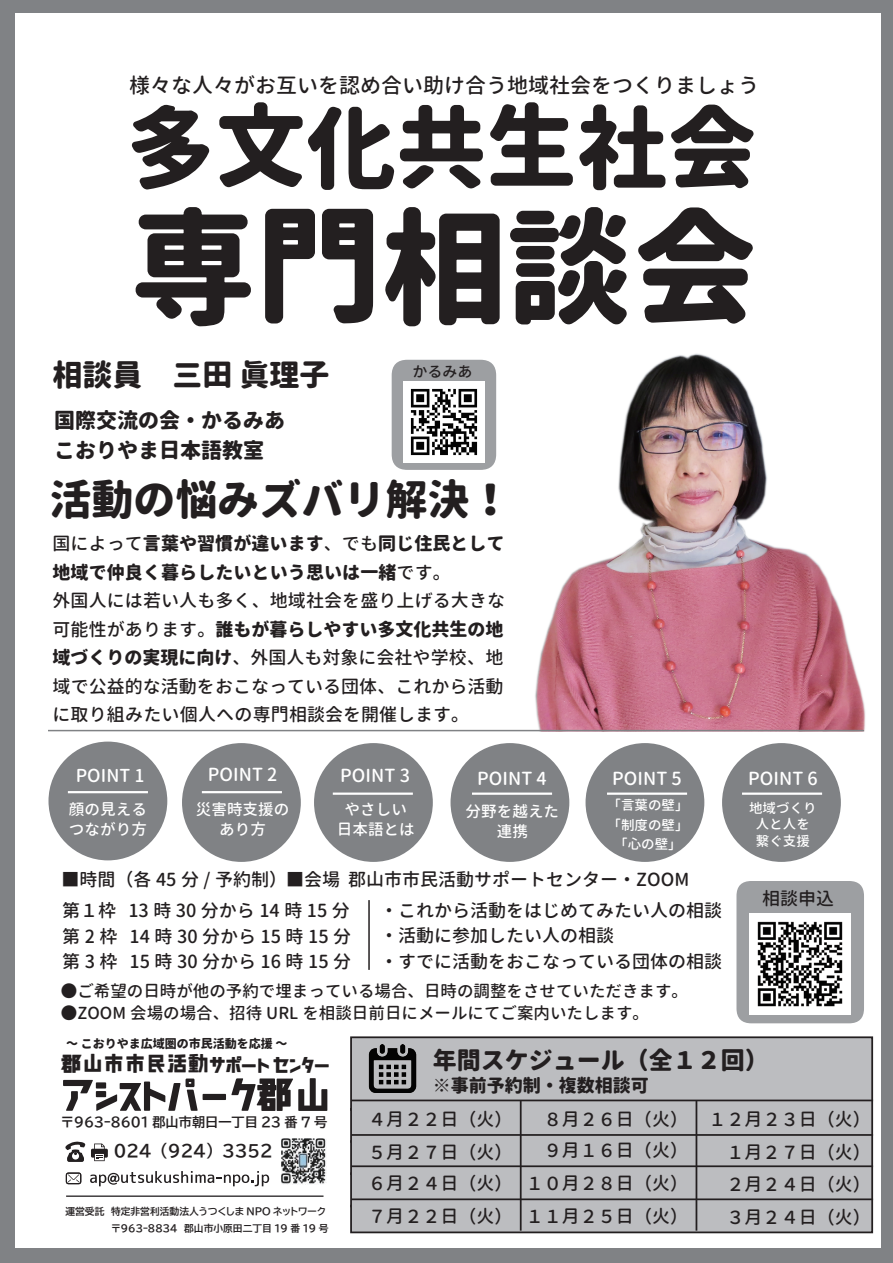
<style>
.page{position:relative;width:893px;height:1263px;background:#808285}
.page>*{position:absolute;margin:0;border:0;box-sizing:border-box;transform-origin:0 0}
.t1{font:800 125.4px "Gen Jyuu Gothic";color:#231f20}
.t2{font:800 90.3px "Gen Jyuu Gothic";color:#231f20}
.t3{font:800 42px "Gen Jyuu Gothic";color:#231f20}
.t4{font:800 30px "Gen Jyuu Gothic";color:#231f20}
.t5{font:800 24px "Gen Jyuu Gothic";color:#231f20}
.t6{font:21.15px "Nikkyou Sans";color:#231f20}
.t7{font:500 21px "Gen Jyuu Gothic";color:#231f20}
.t8{font:800 21px/30px "Gen Jyuu Gothic";color:#231f20}
.t9{font:500 18px/28.5px "Gen Jyuu Gothic";color:#231f20}
.t10{font:500 18px/25.5px "Gen Jyuu Gothic";letter-spacing:.25em;color:#231f20}
.t11{font:500 18px "Gen Jyuu Gothic";letter-spacing:.005em;color:#fff}
.t12{font:800 18px "Gen Jyuu Gothic";color:#231f20}
.t13{font:500 17.85px "Gen Jyuu Gothic";letter-spacing:.005em;color:#fff}
.t14{font:500 16.5px "Gen Jyuu Gothic";color:#231f20}
.t15{font:16.5px "BIZ UDP Gothic Bold";color:#231f20}
.t16{font:500 15.6px/20px "Gen Jyuu Gothic";letter-spacing:.005em;color:#fff;text-align:center}
.t17{font:500 15px "Gen Jyuu Gothic";color:#231f20}
.t18{font:500 13.5px/16.2px "Gen Jyuu Gothic";letter-spacing:.005em;color:#fff;text-align:center}
.t19{font:13.2px "BIZ UDP Gothic Bold";color:#231f20}
.t20{font:800 12px "Gen Jyuu Gothic";color:#231f20}
.t21{font:9.75px/17.1px "BIZ UDP Gothic Bold";color:#231f20}
.s1{font-weight:800}
</style>
<div class="page">
<div style="left:15px;top:14px;width:865px;height:1234px;background:#fff"></div>
<div style="left:451px;top:743px;width:118px;height:119px;background:#808285;border-radius:50%"></div>
<div style="left:586px;top:743px;width:118px;height:119px;background:#808285;border-radius:50%"></div>
<div style="left:722px;top:743px;width:119px;height:119px;background:#808285;border-radius:50%"></div>
<div style="left:182px;top:743px;width:119px;height:119px;background:#808285;border-radius:50%"></div>
<div style="left:314px;top:743px;width:119px;height:119px;background:#808285;border-radius:50%"></div>
<hr style="left:368px;top:900px;width:2px;height:70px;background:#231f20">
<svg style="left:65px;top:1141px;width:43px;height:21px"></svg>
<svg style="left:66px;top:1172px;width:15px;height:12px"></svg>
<svg style="left:90px;top:1171px;width:179px;height:15px"></svg>
<img style="left:281px;top:1138px;width:45px;height:47px">
<hr style="left:66px;top:1195px;width:257px;height:2px;background:#231f20">
<div style="left:49px;top:742px;width:118px;height:118px;background:#808285;border-radius:50%"></div>
<hr style="left:68px;top:791px;width:80px;height:2px;background:#fff">
<hr style="left:202px;top:791px;width:80px;height:2px;background:#fff">
<hr style="left:333px;top:792px;width:80px;height:3px;background:#fff">
<hr style="left:472px;top:792px;width:80px;height:3px;background:#fff">
<hr style="left:607px;top:792px;width:80px;height:3px;background:#fff">
<hr style="left:742px;top:792px;width:80px;height:3px;background:#fff">
<div style="left:350px;top:1036px;width:523px;height:197px;background:#bcbdc0;border:2px solid #231f20"></div>
<hr style="left:696px;top:1101px;width:1px;height:130px;background:#231f20">
<hr style="left:520px;top:1101px;width:2px;height:130px;background:#231f20">
<hr style="left:351px;top:1134px;width:522px;height:2px;background:#231f20">
<hr style="left:351px;top:1099px;width:522px;height:2px;background:#231f20">
<hr style="left:351px;top:1165px;width:522px;height:2px;background:#231f20">
<hr style="left:351px;top:1198px;width:522px;height:2px;background:#231f20">
<img style="left:521px;top:353px;width:345px;height:379px">
<hr style="left:48px;top:730px;width:816px;height:1px;background:#808285">
<svg style="left:63px;top:1078px;width:264px;height:33px"></svg>
<div style="left:392px;top:360px;width:103px;height:109px;background:#9d9fa2;border-radius:15px"></div>
<div style="left:392px;top:360px;width:104px;height:110px;border:2px solid #9d9fa2;border-radius:15px"></div>
<img style="left:403px;top:382px;width:81px;height:81px">
<img style="left:368px;top:1044px;width:48px;height:48px">
<div style="left:736px;top:881px;width:128px;height:142px;background:#9d9fa2;border-radius:15px"></div>
<img style="left:749px;top:914px;width:101px;height:100px">
<p class="t7" style="left:129px;top:70px;width:631px">様々な人々がお互いを認め合い助け合う地域社会をつくりましょう</p>
<h2 class="t2" style="left:125px;top:81px;width:633px">多文化共生社会</h2>
<h1 class="t1" style="left:130px;top:174px;width:629px">専門相談会</h1>
<h3 class="t4" style="left:52px;top:353px;width:278px">相談員　三田 眞理子</h3>
<p class="t8" style="left:54px;top:405px;width:232px">国際交流の会・かるみあこおりやま日本語教室</p>
<p class="t17" style="left:412px;top:360px;width:61px">かるみあ</p>
<h3 class="t3" style="left:50px;top:468px;width:463px">活動の悩みズバリ解決！</h3>
<p class="t9" style="left:52px;top:529px;width:454px">国によって<span class="s1">言葉や習慣が違います</span>、でも<span class="s1">同じ住民として地域で仲良く暮らしたいという思いは一緒</span>です。<br>外国人には若い人も多く、地域社会を盛り上げる大きな可能性があります。<span class="s1">誰もが暮らしやすい多文化共生の地域づくりの実現に向け</span>、外国人も対象に会社や学校、地域で公益的な活動をおこなっている団体、これから活動に取り組みたい個人への専門相談会を開催します。</p>
<p class="t13" style="left:76px;top:762px;width:70px">POINT 1</p>
<p class="t11" style="left:208px;top:761px;width:71px">POINT 2</p>
<p class="t11" style="left:340px;top:762px;width:71px">POINT 3</p>
<p class="t11" style="left:477px;top:765px;width:71px">POINT 4</p>
<p class="t11" style="left:612px;top:765px;width:71px">POINT 5</p>
<p class="t11" style="left:748px;top:765px;width:71px">POINT 6</p>
<p class="t18" style="left:749px;top:800px;width:69px">地域づくり人と人を繋ぐ支援</p>
<p class="t16" style="left:465px;top:801px;width:95px">分野を越えた連携</p>
<p class="t18" style="left:608px;top:795px;width:82px;line-height:19.5px">「言葉の壁」「制度の壁」「心の壁」</p>
<p class="t16" style="left:69px;top:799px;width:80px;text-align:left">顔の見えるつながり方</p>
<p class="t16" style="left:196px;top:799px;width:95px">災害時支援のあり方</p>
<p class="t16" style="left:337px;top:799px;width:80px">やさしい日本語とは</p>
<p class="t9" style="left:62px;top:863px;width:629px;line-height:31.5px">■時間（各 45 分 / 予約制）■会場 郡山市市民活動サポートセンター・ZOOM第１枠 13 時 30 分から 14 時 15 分</p>
<p class="t10" style="left:62px;top:923px;width:290px">第2枠 14時30分から15時15分第3枠 15時30分から16時15分</p>
<p class="t9" style="left:380px;top:897px;width:343px;line-height:25.5px">・これから活動をはじめてみたい人の相談・活動に参加したい人の相談<br>・すでに活動をおこなっている団体の相談</p>
<p class="t14" style="left:61px;top:979px;width:628px">●ご希望の日時が他の予約で埋まっている場合、日時の調整をさせていただきます。</p>
<p class="t14" style="left:61px;top:1001px;width:589px">●ZOOM 会場の場合、招待 URL を相談日前日にメールにてご案内いたします。</p>
<p class="t20" style="left:66px;top:1034px;width:223px">～ こおりやま広域圏の市民活動を応援 ～</p>
<p class="t6" style="left:61px;top:1051px;width:271px">郡山市市民活動サポートセンター</p>
<h3 class="t5" style="left:433px;top:1042px;width:337px">年間スケジュール（全１２回）</h3>
<p class="t12" style="left:433px;top:1072px;width:217px">※事前予約制・複数相談可</p>
<p class="t9" style="left:762px;top:884px;width:73px">相談申込</p>
<p class="t19" style="left:61px;top:1115px;width:268px">〒963ｰ8601 郡山市朝日一丁目 23 番 7 号</p>
<p class="t15" style="left:114px;top:1143px;width:160px">０２４（９２４）３３５２</p>
<p class="t21" style="left:65px;top:1202px;width:264px">運営受託　特定非営利活動法人うつくしま NPO ネットワーク　　　　　　　〒963ｰ8834　郡山市小原田二丁目 19 番 19 号</p>
<p class="t9" style="left:368px;top:1105px;width:146px">４月２２日（火）</p>
<p class="t9" style="left:526px;top:1103px;width:164px;line-height:32.5px;text-align:right">８月２６日（火）<br>９月１６日（火）<br>１０月２８日（火）<br>１１月２５日（火）</p>
<p class="t9" style="left:368px;top:1136px;width:146px;line-height:32.2px;text-align:justify">５月２７日（火）６月２４日（火）７月２２日（火）</p>
<p class="t9" style="left:727px;top:1103px;width:146px;line-height:32.5px;text-align:justify;text-indent:-18px">１２月２３日（火）１月２７日（火）２月２４日（火）３月２４日（火）</p>
</div>
